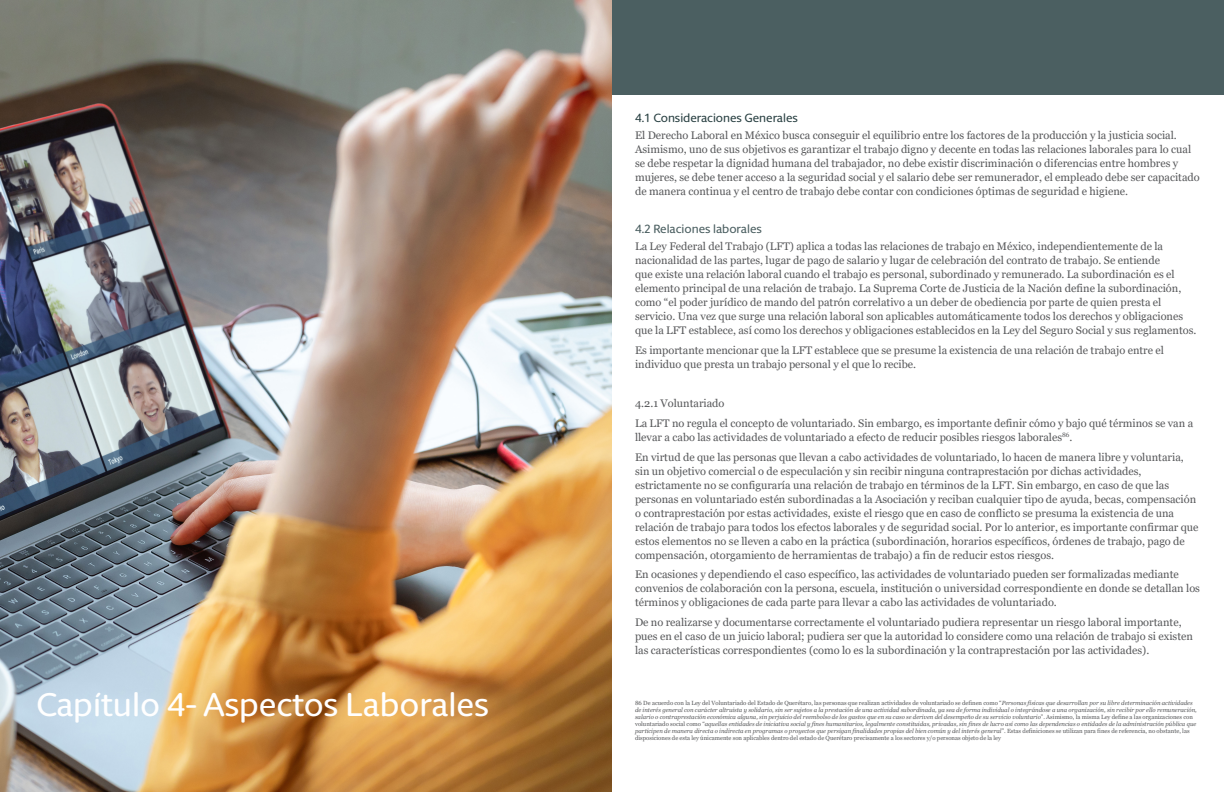
<style>
.page{position:relative;width:1224px;height:792px;background:#fff}
.page>*{position:absolute;margin:0;border:0;box-sizing:border-box;transform-origin:0 0}
.C_PIT_Header{font:500 33px "Berlingske Sans Round";color:#fff}
.C_PIT_Body_Heading_1{font:500 12px "Berlingske Sans Round";color:#2b4244}
.C_PIT_Body_Heading_1-2{font:500 12px "Berlingske Sans Round";color:#4b5f61}
.C_PIT_Body_copy{font:11px/14px "Georgia";color:#57585a}
.C_PIT_Body_copy-2{font:italic 6px/7px "Georgia";color:#57585a}
.s1{font-style:normal}
</style>
<div class="page">
<img style="left:0;top:1px;width:612px;height:791px">
<div style="left:612px;top:1px;width:612px;height:94px;background:#4b5f61"></div>
<p class="C_PIT_Header" style="left:36px;top:682px;width:455px">Capítulo 4- Aspectos Laborales</p>
<p class="C_PIT_Body_Heading_1" style="left:635px;top:110px;width:164px">4.1 Consideraciones Generales</p>
<p class="C_PIT_Body_copy" style="left:635px;top:128px;width:566px">El Derecho Laboral en México busca conseguir el equilibrio entre los factores de la producción y la justicia social.<br>Asimismo, uno de sus objetivos es garantizar el trabajo digno y decente en todas las relaciones laborales para lo cual se debe respetar la dignidad humana del trabajador, no debe existir discriminación o diferencias entre hombres y mujeres, se debe tener acceso a la seguridad social y el salario debe ser remunerador, el empleado debe ser capacitado de manera continua y el centro de trabajo debe contar con condiciones óptimas de seguridad e higiene.</p>
<p class="C_PIT_Body_Heading_1-2" style="left:635px;top:221px;width:128px">4.2 Relaciones laborales</p>
<p class="C_PIT_Body_copy" style="left:635px;top:240px;width:563px">La Ley Federal del Trabajo (LFT) aplica a todas las relaciones de trabajo en México, independientemente de la nacionalidad de las partes, lugar de pago de salario y lugar de celebración del contrato de trabajo. Se entiende<br>que existe una relación laboral cuando el trabajo es personal, subordinado y remunerado. La subordinación es el elemento principal de una relación de trabajo. La Suprema Corte de Justicia de la Nación define la subordinación, como “el poder jurídico de mando del patrón correlativo a un deber de obediencia por parte de quien presta el servicio. Una vez que surge una relación laboral son aplicables automáticamente todos los derechos y obligaciones que la LFT establece, así como los derechos y obligaciones establecidos en la Ley del Seguro Social y sus reglamentos.</p>
<p class="C_PIT_Body_copy" style="left:635px;top:343px;width:530px">Es importante mencionar que la LFT establece que se presume la existencia de una relación de trabajo entre el individuo que presta un trabajo personal y el que lo recibe.</p>
<p class="C_PIT_Body_copy" style="left:635px;top:397px;width:91px">4.2.1 Voluntariado</p>
<p class="C_PIT_Body_copy" style="left:635px;top:416px;width:560px">La LFT no regula el concepto de voluntariado. Sin embargo, es importante definir cómo y bajo qué términos se van a llevar a cabo las actividades de voluntariado a efecto de reducir posibles riesgos laborales<sup>86</sup>.</p>
<p class="C_PIT_Body_copy" style="left:635px;top:450px;width:565px">En virtud de que las personas que llevan a cabo actividades de voluntariado, lo hacen de manera libre y voluntaria, sin un objetivo comercial o de especulación y sin recibir ninguna contraprestación por dichas actividades, estrictamente no se configuraría una relación de trabajo en términos de la LFT. Sin embargo, en caso de que las personas en voluntariado estén subordinadas a la Asociación y reciban cualquier tipo de ayuda, becas, compensación o contraprestación por estas actividades, existe el riesgo que en caso de conflicto se presuma la existencia de una relación de trabajo para todos los efectos laborales y de seguridad social. Por lo anterior, es importante confirmar que estos elementos no se lleven a cabo en la práctica (subordinación, horarios específicos, órdenes de trabajo, pago de compensación, otorgamiento de herramientas de trabajo) a fin de reducir estos riesgos.</p>
<p class="C_PIT_Body_copy" style="left:635px;top:568px;width:567px">En ocasiones y dependiendo el caso específico, las actividades de voluntariado pueden ser formalizadas mediante convenios de colaboración con la persona, escuela, institución o universidad correspondiente en donde se detallan los términos y obligaciones de cada parte para llevar a cabo las actividades de voluntariado.</p>
<p class="C_PIT_Body_copy" style="left:635px;top:615px;width:559px">De no realizarse y documentarse correctamente el voluntariado pudiera representar un riesgo laboral importante, pues en el caso de un juicio laboral; pudiera ser que la autoridad lo considere como una relación de trabajo si existen las características correspondientes (como lo es la subordinación y la contraprestación por las actividades).</p>
<p class="C_PIT_Body_copy-2" style="left:635px;top:699px;width:563px"><span class="s1">86 De acuerdo con la Ley del Voluntariado del Estado de Querétaro, las personas que realizan actividades de voluntariado se definen como “</span>Personas físicas que desarrollan por su libre determinación actividades de interés general con carácter altruista y solidario, sin ser sujetos a la prestación de una actividad subordinada, ya sea de forma individual o integrándose a una organización, sin recibir por ello remuneración, salario o contraprestación económica alguna, sin perjuicio del reembolso de los gastos que en su caso se deriven del desempeño de su servicio voluntario<span class="s1">”. Asimismo, la misma Ley define a las organizaciones con voluntariado social como “</span>aquellas entidades de iniciativa social y fines humanitarios, legalmente constituidas, privadas, sin fines de lucro así como las dependencias o entidades de la administración pública que participen de manera directa o indirecta en programas o proyectos que persigan finalidades propias del bien común y del interés general<span class="s1">”. Estas definiciones se utilizan para fines de referencia, no obstante, las disposiciones de esta ley únicamente son aplicables dentro del estado de Querétaro precisamente a los sectores y/o personas objeto de la ley</span></p>
</div>
